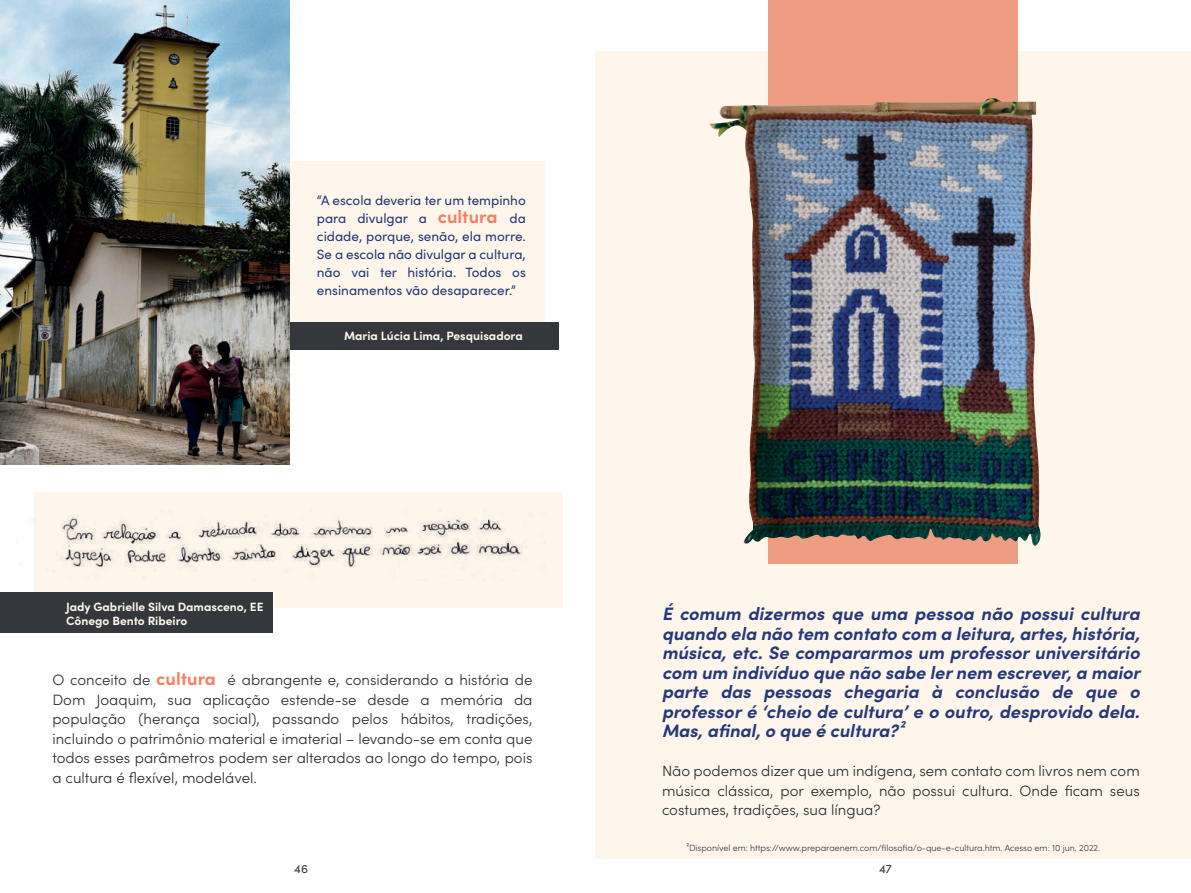
<style>
.page{position:relative;width:1191px;height:893px;background:#fff}
.page>*{position:absolute;margin:0;border:0;box-sizing:border-box;transform-origin:0 0}
.t1{font:italic 700 18px/19.5px "Sofia Pro";color:#263879;text-align:justify}
.t2{font:300 15px/19.5px "Sofia Pro";color:#292d2f;text-align:justify}
.t3{font:13.5px/18px "Sofia Pro";color:#243877;text-align:justify}
.t4{font:700 12px/14.4px "Sofia Pro";color:#fef6eb}
.t5{font:12px "Sofia Pro";color:#34383c}
.t6{font:300 9px "Sofia Pro";letter-spacing:-.005em;color:#34383c}
.s1{font-weight:700;font-size:18px;color:#f48163}
</style>
<div class="page">
<div style="left:187px;top:162px;width:357px;height:170px;background:#fef6eb"></div>
<div style="left:223px;top:322px;width:336px;height:27px;background:#34383c"></div>
<img style="left:0;top:0;width:289px;height:465px">
<div style="left:34px;top:492px;width:528px;height:116px;background:#fef6eb"></div>
<div style="left:0;top:592px;width:272px;height:41px;background:#34383c"></div>
<img style="left:61px;top:515px;width:462px;height:56px">
<div style="left:595px;top:51px;width:596px;height:808px;background:#fef6eb"></div>
<div style="left:768px;top:0;width:250px;height:563px;background:#ee9d83"></div>
<img style="left:709px;top:102px;width:332px;height:444px">
<p class="t3" style="left:317px;top:190px;width:210px">“A escola deveria ter um tempinho para divulgar a <span class="s1">cultura</span> da cidade, porque, senão, ela morre.<br>Se a escola não divulgar a cultura, não vai ter história. Todos os ensinamentos vão desaparecer.”</p>
<p class="t4" style="left:344px;top:327px;width:180px">Maria Lúcia Lima, Pesquisadora</p>
<p class="t4" style="left:66px;top:598px;width:199px">Jady Gabrielle Silva Damasceno, EE<br>Cônego Bento Ribeiro</p>
<p class="t2" style="left:52px;top:669px;width:481px">O conceito de <span class="s1">cultura</span> é abrangente e, considerando a história de Dom Joaquim, sua aplicação estende-se desde a memória da população (herança social), passando pelos hábitos, tradições, incluindo o patrimônio material e imaterial – levando-se em conta que todos esses parâmetros podem ser alterados ao longo do tempo, pois a cultura é flexível, modelável.</p>
<p class="t1" style="left:662px;top:603px;width:480px">É comum dizermos que uma pessoa não possui cultura quando ela não tem contato com a leitura, artes, história, música, etc. Se compararmos um professor universitário com um indivíduo que não sabe ler nem escrever, a maior parte das pessoas chegaria à conclusão de que o professor é ‘cheio de cultura’ e o outro, desprovido dela.<br>Mas, afinal, o que é cultura?²</p>
<p class="t2" style="left:662px;top:760px;width:479px">Não podemos dizer que um indígena, sem contato com livros nem com música clássica, por exemplo, não possui cultura. Onde ficam seus costumes, tradições, sua língua?</p>
<p class="t6" style="left:686px;top:841px;width:415px">²Disponível em: https://www.preparaenem.com/filosofia/o-que-e-cultura.htm. Acesso em: 10 jun. 2022.</p>
<p class="t5" style="left:294px;top:860px;width:15px">46</p>
<p class="t5" style="left:879px;top:860px;width:14px">47</p>
</div>
